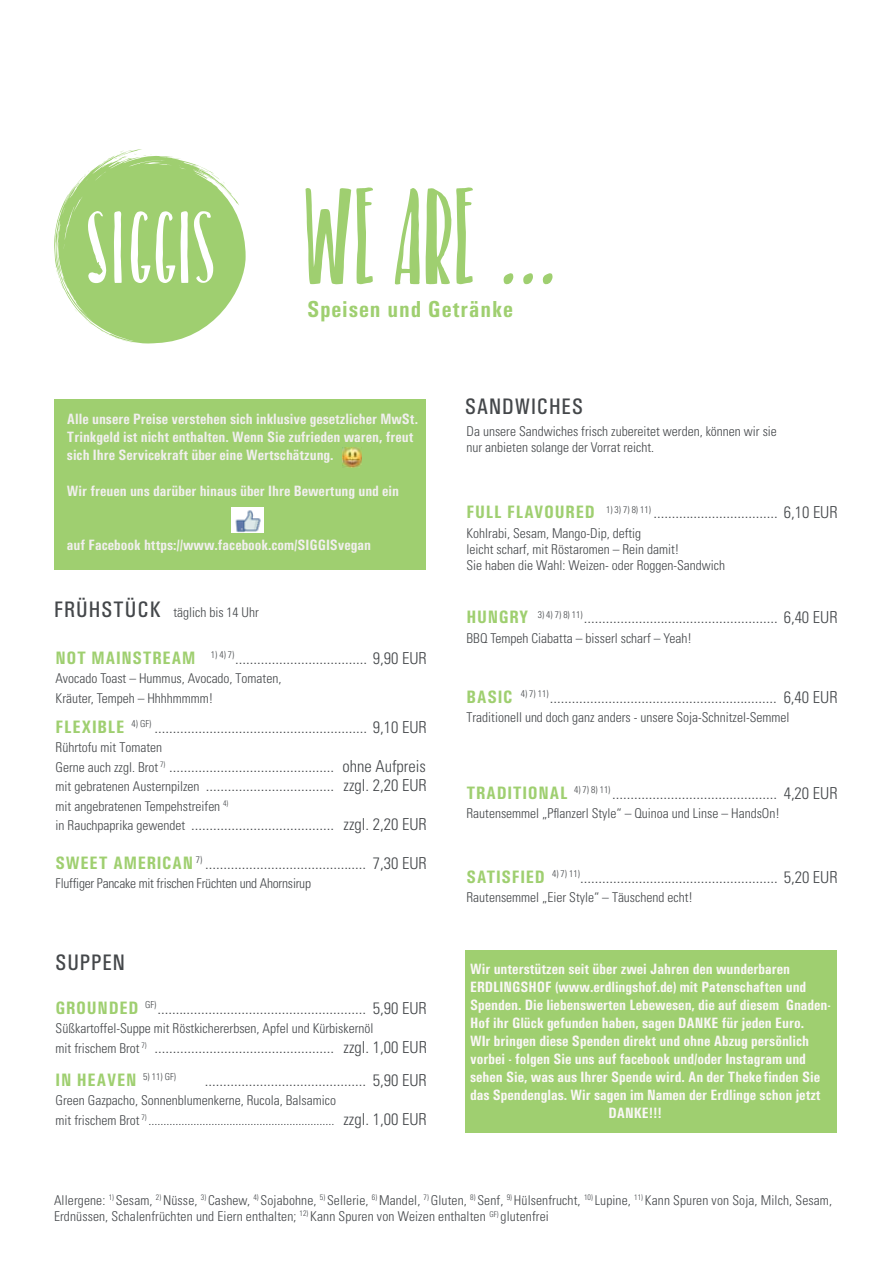
<style>
.page{position:relative;width:893px;height:1263px;background:#fff}
.page>*{position:absolute;margin:0;border:0;box-sizing:border-box;transform-origin:0 0}
.t1{font:103.95px "Belacu";color:#9fcf70}
.t2{font:700 condensed 23.25px "Univers";letter-spacing:.04em;color:#9fcf70}
.t3{font:22.5px "Univers Condensed";letter-spacing:.04em;color:#44474a}
.t4{font:700 condensed 18px "Univers";letter-spacing:.04em;color:#9fcf70}
.t5{font:300 condensed 16.5px/19.5px "Univers LT";color:#44474a}
.t6{font:700 condensed 15px "Univers";color:#faf7f6}
.t7{font:700 condensed 15px/18px "Univers";color:#f1efee}
.t8{font:300 condensed 13.5px/16.2px "Univers LT";color:#44474a}
.t9{font:300 condensed 7.8px "Univers LT";color:#44474a}
.s1{font-family:"Univers";font-weight:700;font-size:18px;color:#9fcf70}
.s2{font-size:13.5px}
.s3{font-size:16.5px}
</style>
<div class="page">
<svg style="left:54px;top:149px;width:192px;height:194px"></svg>
<div style="left:54px;top:399px;width:371px;height:170px;background:#9fcf70"></div>
<img style="left:231px;top:507px;width:33px;height:26px">
<img style="left:343px;top:448px;width:19px;height:19px">
<div style="left:465px;top:950px;width:371px;height:182px;background:#9fcf70"></div>
<h1 class="t1" style="left:305px;top:189px;width:255px">WE ARE ...</h1>
<h2 class="t2" style="left:307px;top:301px;width:208px">Speisen und Getränke</h2>
<p class="t7" style="left:67px;top:412px;width:352px">Alle unsere Preise verstehen sich inklusive gesetzlicher MwSt.<br>Trinkgeld ist nicht enthalten. Wenn Sie zufrieden waren, freut sich Ihre Servicekraft über eine Wertschätzung.</p>
<p class="t7" style="left:67px;top:484px;width:334px">Wir freuen uns darüber hinaus über Ihre Bewertung und ein</p>
<p class="t7" style="left:67px;top:538px;width:306px">auf Facebook https://www.facebook.com/SIGGISvegan</p>
<h3 class="t3" style="left:54px;top:596px;width:108px">FRÜHSTÜCK</h3>
<p class="t4" style="left:56px;top:651px;width:141px">NOT MAINSTREAM</p>
<p class="t5" style="left:211px;top:649px;width:217px"><sup>1)</sup> <sup>4)</sup> <sup>7)</sup> .................................... 9,90 EUR</p>
<p class="t8" style="left:56px;top:670px;width:227px;line-height:19.5px">Avocado Toast – Hummus, Avocado, Tomaten,<br>Kräuter, Tempeh – Hhhhmmmm!</p>
<p class="t8" style="left:173px;top:605px;width:87px">täglich bis 14 Uhr</p>
<p class="t5" style="left:56px;top:718px;width:373px"><span class="s1">FLEXIBLE</span> <sup>4)</sup> <sup>GF)</sup> .......................................................... 9,10 EUR</p>
<p class="t8" style="left:56px;top:740px;width:108px">Rührtofu mit Tomaten</p>
<p class="t5" style="left:56px;top:757px;width:373px"><span class="s2">Gerne auch zzgl. Brot</span> <sup>7)</sup> ............................................. ohne Aufpreis <span class="s2">mit gebratenen Austernpilzen</span> ................................... zzgl. 2,20 EUR</p>
<p class="t8" style="left:56px;top:799px;width:166px">mit angebratenen Tempehstreifen</p>
<p class="t5" style="left:56px;top:816px;width:373px"><span class="s2">in Rauchpaprika gewendet</span> ....................................... zzgl. 2,20 EUR</p>
<p class="t9" style="left:223px;top:800px;width:7px">4)</p>
<p class="t5" style="left:56px;top:855px;width:373px"><span class="s1">SWEET AMERICAN</span> <sup>7)</sup> ............................................ 7,30 EUR</p>
<p class="t8" style="left:56px;top:877px;width:257px">Fluffiger Pancake mit frischen Früchten und Ahornsirup</p>
<h3 class="t3" style="left:56px;top:949px;width:71px">SUPPEN</h3>
<p class="t5" style="left:56px;top:999px;width:373px"><span class="s1">GROUNDED</span> <sup>GF)</sup> ......................................................... 5,90 EUR</p>
<p class="t8" style="left:56px;top:1021px;width:319px">Süßkartoffel-Suppe mit Röstkichererbsen, Apfel und Kürbiskernöl</p>
<p class="t5" style="left:56px;top:1038px;width:373px"><span class="s2">mit frischem Brot</span> <sup>7)</sup> ................................................. zzgl. 1,00 EUR</p>
<p class="t4" style="left:56px;top:1073px;width:122px">IN HEAVEN <sup>5)</sup> <sup>11)</sup> <sup>GF)</sup></p>
<p class="t5" style="left:205px;top:1072px;width:223px">............................................ 5,90 EUR</p>
<p class="t8" style="left:56px;top:1092px;width:373px;line-height:19.5px">Green Gazpacho, Sonnenblumenkerne, Rucola, Balsamico<br>mit frischem Brot <sup>7)</sup> .............................................................. <span class="s3">zzgl. 1,00 EUR</span></p>
<h3 class="t3" style="left:465px;top:393px;width:119px">SANDWICHES</h3>
<p class="t8" style="left:467px;top:424px;width:312px">Da unsere Sandwiches frisch zubereitet werden, können wir sie nur anbieten solange der Vorrat reicht.</p>
<p class="t5" style="left:467px;top:504px;width:373px"><span class="s1">FULL FLAVOURED</span> <sup>1)</sup> <sup>3)</sup> <sup>7)</sup> <sup>8)</sup> <sup>11)</sup> .................................. 6,10 EUR</p>
<p class="t8" style="left:467px;top:526px;width:260px">Kohlrabi, Sesam, Mango-Dip, deftig<br>leicht scharf, mit Röstaromen – Rein damit!<br>Sie haben die Wahl: Weizen- oder Roggen-Sandwich</p>
<p class="t5" style="left:467px;top:609px;width:373px"><span class="s1">HUNGRY</span> <sup>3)</sup> <sup>4)</sup> <sup>7)</sup> <sup>8)</sup> <sup>11)</sup> ..................................................... 6,40 EUR</p>
<p class="t8" style="left:467px;top:631px;width:227px">BBQ Tempeh Ciabatta – bisserl scharf – Yeah!</p>
<p class="t5" style="left:467px;top:688px;width:373px"><span class="s1">BASIC</span> <sup>4)</sup> <sup>7)</sup> <sup>11)</sup> .............................................................. 6,40 EUR</p>
<p class="t8" style="left:467px;top:710px;width:325px">Traditionell und doch ganz anders - unsere Soja-Schnitzel-Semmel</p>
<p class="t5" style="left:467px;top:784px;width:373px"><span class="s1">TRADITIONAL</span> <sup>4)</sup> <sup>7)</sup> <sup>8)</sup> <sup>11)</sup> ............................................. 4,20 EUR</p>
<p class="t8" style="left:467px;top:806px;width:315px">Rautensemmel „Pflanzerl Style“ – Quinoa und Linse – HandsOn!</p>
<p class="t5" style="left:467px;top:868px;width:373px"><span class="s1">SATISFIED</span> <sup>4)</sup> <sup>7)</sup> <sup>11)</sup> ...................................................... 5,20 EUR</p>
<p class="t8" style="left:467px;top:890px;width:228px">Rautensemmel „Eier Style“ – Täuschend echt!</p>
<p class="t6" style="left:470px;top:964px;width:322px">Wir unterstützen seit über zwei Jahren den wunderbaren</p>
<p class="t6" style="left:470px;top:982px;width:338px">ERDLINGSHOF (www.erdlingshof.de) mit Patenschaften und</p>
<p class="t6" style="left:470px;top:1000px;width:362px">Spenden. Die liebenswerten Lebewesen, die auf diesem Gnaden-</p>
<p class="t6" style="left:470px;top:1018px;width:335px">Hof ihr Glück gefunden haben, sagen DANKE für jeden Euro.</p>
<p class="t6" style="left:470px;top:1036px;width:341px">WIr bringen diese Spenden direkt und ohne Abzug persönlich</p>
<p class="t6" style="left:470px;top:1054px;width:337px">vorbei - folgen Sie uns auf facebook und/oder Instagram und</p>
<p class="t6" style="left:470px;top:1072px;width:352px">sehen Sie, was aus Ihrer Spende wird. An der Theke finden Sie</p>
<p class="t6" style="left:470px;top:1090px;width:352px">das Spendenglas. Wir sagen im Namen der Erdlinge schon jetzt</p>
<p class="t6" style="left:608px;top:1108px;width:55px">DANKE!!!</p>
<p class="t8" style="left:54px;top:1193px;width:780px">Allergene: <sup>1)</sup> Sesam, <sup>2)</sup> Nüsse, <sup>3)</sup> Cashew, <sup>4)</sup> Sojabohne, <sup>5)</sup> Sellerie, <sup>6)</sup> Mandel, <sup>7)</sup> Gluten, <sup>8)</sup> Senf, <sup>9)</sup> Hülsenfrucht, <sup>10)</sup> Lupine, <sup>11)</sup> Kann Spuren von Soja, Milch, Sesam,<br>Erdnüssen, Schalenfrüchten und Eiern enthalten; <sup>12)</sup> Kann Spuren von Weizen enthalten <sup>GF)</sup> glutenfrei</p>
</div>
